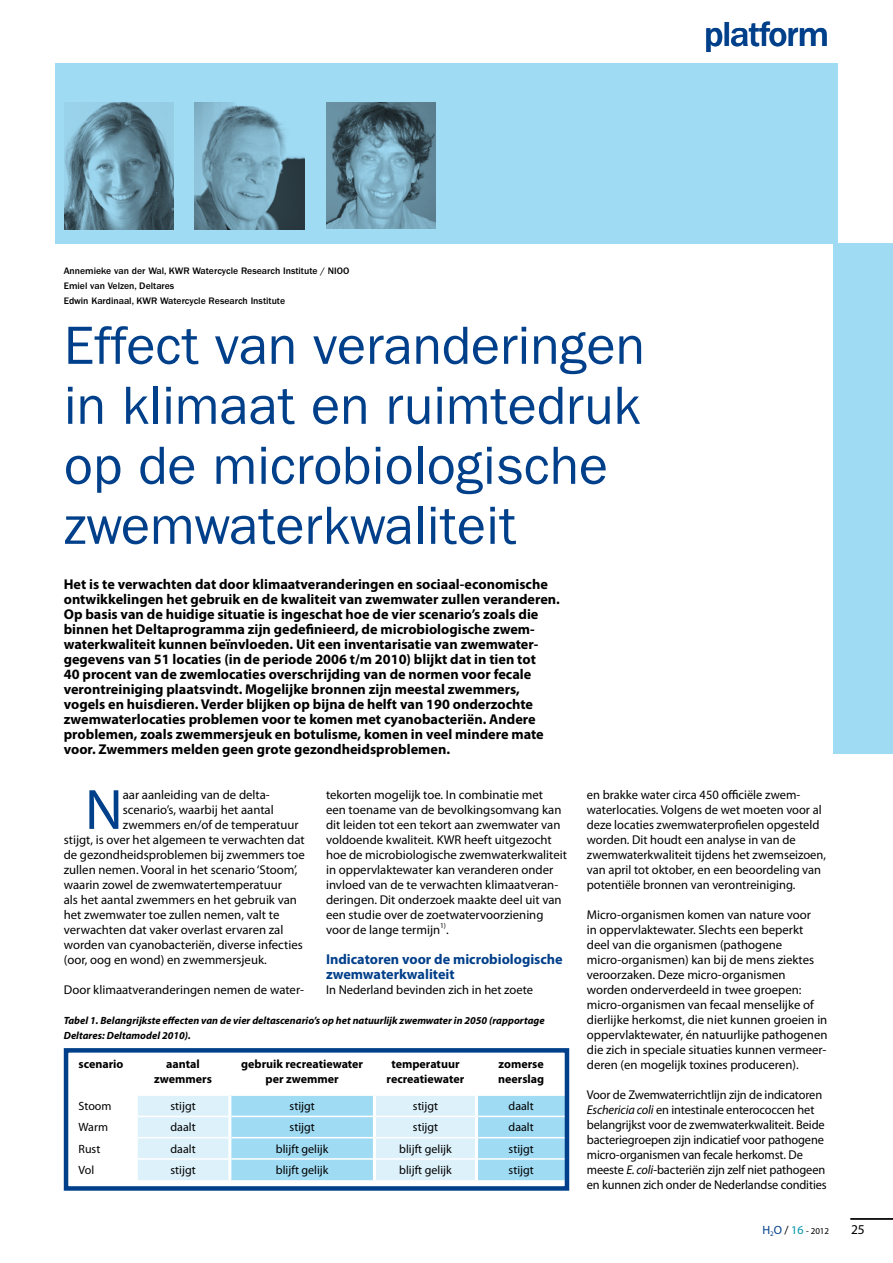
<style>
.page{position:relative;width:893px;height:1263px;background:#fff}
.page>*{position:absolute;margin:0;border:0;box-sizing:border-box;transform-origin:0 0}
.t1{font:57.3px "Myriad Pro";color:#003f8a}
.t2{font:54px/60px "ITC Franklin Gothic Std";color:#003f8a}
.t3{font:500 36px "ITC Franklin Gothic Std";letter-spacing:-.03em;color:#003f8a}
.t4{font:700 14.25px/15px "Myriad Pro";color:#000}
.t5{font:700 14.25px/15px "Myriad Pro";color:#003f8a}
.t6{font:13.5px "Myriad Pro";color:#000}
.t7{font:12.75px/15px "Myriad Pro";color:#000}
.t8{font:12px "Myriad Pro";color:#000}
.t9{font:700 12px/15px "Myriad Pro";color:#000;text-align:center}
.t10{font:italic 700 10.5px/15px "Myriad Pro";color:#000}
.t11{font:500 9.75px/15px "ITC Franklin Gothic Std";color:#000}
.t12{font:9px "Myriad Pro";color:#000}
.s1{font-style:italic}
.s2{font-size:12px;color:#003f8a}
.s3{font-size:12px}
.s4{font-size:12px;color:#0094a8}
</style>
<div class="page">
<hr style="left:850px;top:1219px;width:43px;height:1px;background:#000">
<div style="left:55px;top:64px;width:783px;height:180px;background:#a0dbf4"></div>
<div style="left:833px;top:244px;width:60px;height:510px;background:#a0dbf4"></div>
<svg style="left:138px;top:1096px;width:426px;height:84px;background:#bce5f7"></svg>
<hr style="left:138px;top:1116px;width:90px;height:1px;background:#fff">
<hr style="left:231px;top:1116px;width:142px;height:1px;background:#fff">
<hr style="left:376px;top:1116px;width:99px;height:1px;background:#fff">
<hr style="left:478px;top:1116px;width:88px;height:1px;background:#fff">
<hr style="left:138px;top:1137px;width:90px;height:1px;background:#fff">
<hr style="left:231px;top:1137px;width:142px;height:1px;background:#fff">
<hr style="left:376px;top:1137px;width:99px;height:1px;background:#fff">
<hr style="left:478px;top:1137px;width:88px;height:1px;background:#fff">
<hr style="left:138px;top:1158px;width:90px;height:2px;background:#fff">
<hr style="left:231px;top:1158px;width:142px;height:2px;background:#fff">
<hr style="left:376px;top:1158px;width:99px;height:2px;background:#fff">
<hr style="left:478px;top:1158px;width:88px;height:2px;background:#fff">
<hr style="left:228px;top:1095px;width:3px;height:21px;background:#fff">
<hr style="left:373px;top:1095px;width:3px;height:21px;background:#fff">
<hr style="left:475px;top:1095px;width:3px;height:21px;background:#fff">
<hr style="left:228px;top:1116px;width:3px;height:22px;background:#fff">
<hr style="left:373px;top:1116px;width:3px;height:22px;background:#fff">
<hr style="left:475px;top:1116px;width:3px;height:22px;background:#fff">
<hr style="left:228px;top:1138px;width:3px;height:21px;background:#fff">
<hr style="left:373px;top:1138px;width:3px;height:21px;background:#fff">
<hr style="left:475px;top:1138px;width:3px;height:21px;background:#fff">
<hr style="left:228px;top:1159px;width:3px;height:21px;background:#fff">
<hr style="left:373px;top:1159px;width:3px;height:21px;background:#fff">
<hr style="left:475px;top:1159px;width:3px;height:21px;background:#fff">
<div style="left:64px;top:1048px;width:505px;height:143px;border:4px solid #003f8a"></div>
<img style="left:326px;top:102px;width:109px;height:127px">
<img style="left:64px;top:103px;width:110px;height:127px">
<img style="left:195px;top:103px;width:109px;height:127px">
<h3 class="t3" style="left:704px;top:14px;width:126px">platform</h3>
<p class="t11" style="left:64px;top:263px;width:287px">Annemieke van der Wal, KWR Watercycle Research Institute / NIOO<br>Emiel van Velzen, Deltares<br>Edwin Kardinaal, KWR Watercycle Research Institute</p>
<h2 class="t2" style="left:64px;top:316px;width:583px">Effect van veranderingen in klimaat en ruimtedruk op de microbiologische zwemwaterkwaliteit</h2>
<p class="t4" style="left:64px;top:577px;width:498px">Het is te verwachten dat door klimaatveranderingen en sociaal-economische ontwikkelingen het gebruik en de kwaliteit van zwemwater zullen veranderen.<br>Op basis van de huidige situatie is ingeschat hoe de vier scenario’s zoals die binnen het Deltaprogramma zijn gedefinieerd, de microbiologische zwem&shy;waterkwaliteit kunnen beïnvloeden. Uit een inventarisatie van zwemwater&shy;gegevens van 51 locaties (in de periode 2006 t/m 2010) blijkt dat in tien tot<br>40 procent van de zwemlocaties overschrijding van de normen voor fecale verontreiniging plaatsvindt. Mogelijke bronnen zijn meestal zwemmers, vogels en huisdieren. Verder blijken op bijna de helft van 190 onderzochte zwemwaterlocaties problemen voor te komen met cyanobacteriën. Andere problemen, zoals zwemmersjeuk en botulisme, komen in veel mindere mate voor. Zwemmers melden geen grote gezondheidsproblemen.</p>
<h1 class="t1" style="left:85px;top:778px;width:30px">N</h1>
<p class="t7" style="left:123px;top:787px;width:149px">aar aanleiding van de delta-</p>
<p class="t7" style="left:326px;top:787px;width:242px">tekorten mogelijk toe. I n combinatie met<br>een toename van de bevolkingsomvang kan dit leiden tot een tekort aan zwemwater van voldoende kwaliteit. KWR heeft uitgezocht hoe de microbiologische zwemwaterkwaliteit in oppervlaktewater kan veranderen onder invloed van de te verwachten klimaatveran&shy;deringen. Dit onderzoek maakte deel uit van een studie over de zoetwatervoorziening voor de lange termijn<sup>1)</sup>.</p>
<p class="t5" style="left:326px;top:952px;width:238px">Indicatoren voor de microbiologische zwemwaterkwaliteit</p>
<p class="t7" style="left:326px;top:982px;width:208px">I n Nederland bevinden zich in het zoete</p>
<p class="t7" style="left:123px;top:802px;width:153px">scenario’s, waarbij het aantal</p>
<p class="t7" style="left:123px;top:817px;width:177px">zwemmers en/of de temperatuur</p>
<p class="t7" style="left:64px;top:832px;width:242px">stijgt, is over het algemeen te verwachten dat</p>
<p class="t7" style="left:64px;top:847px;width:242px">de gezondheidsproblemen bij zwemmers toe</p>
<p class="t7" style="left:64px;top:862px;width:235px">zullen nemen. Vooral in het scenario ‘Stoom’,</p>
<p class="t7" style="left:64px;top:877px;width:220px">waarin zowel de zwemwatertemperatuur</p>
<p class="t7" style="left:64px;top:892px;width:235px">als het aantal zwemmers en het gebruik van</p>
<p class="t7" style="left:64px;top:907px;width:217px">het zwemwater toe zullen nemen, valt te</p>
<p class="t7" style="left:64px;top:922px;width:221px">verwachten dat vaker overlast ervaren zal</p>
<p class="t7" style="left:64px;top:937px;width:240px">worden van cyanobacteriën, diverse infecties</p>
<p class="t7" style="left:64px;top:952px;width:205px">(oor, oog en wond) en zwemmersjeuk.</p>
<p class="t7" style="left:64px;top:982px;width:242px">Door klimaatveranderingen nemen de water-</p>
<p class="t10" style="left:64px;top:1013px;width:482px">Tabel 1. Belangrijkste effecten van de vier deltascenario’s op het natuurlijk zwemwater in 2050 (rapportage<br>Deltares: Deltamodel 2010).</p>
<p class="t9" style="left:79px;top:1056px;width:46px">scenario</p>
<p class="t9" style="left:154px;top:1056px;width:59px">aantal zwemmers</p>
<p class="t9" style="left:241px;top:1056px;width:124px">gebruik recreatiewater per zwemmer</p>
<p class="t9" style="left:387px;top:1056px;width:79px">temperatuur recreatiewater</p>
<p class="t9" style="left:498px;top:1056px;width:48px;text-align:left">zomerse neerslag</p>
<p class="t8" style="left:79px;top:1099px;width:35px">Stoom</p>
<p class="t8" style="left:171px;top:1099px;width:27px">stijgt</p>
<p class="t8" style="left:290px;top:1099px;width:27px">stijgt</p>
<p class="t8" style="left:413px;top:1099px;width:27px">stijgt</p>
<p class="t8" style="left:509px;top:1099px;width:27px">daalt</p>
<p class="t8" style="left:79px;top:1121px;width:31px">Warm</p>
<p class="t8" style="left:171px;top:1121px;width:27px">daalt</p>
<p class="t8" style="left:290px;top:1121px;width:27px">stijgt</p>
<p class="t8" style="left:413px;top:1121px;width:27px">stijgt</p>
<p class="t8" style="left:509px;top:1121px;width:27px">daalt</p>
<p class="t8" style="left:79px;top:1142px;width:23px">Rust</p>
<p class="t8" style="left:171px;top:1142px;width:27px">daalt</p>
<p class="t8" style="left:276px;top:1142px;width:54px">blijft gelijk</p>
<p class="t8" style="left:399px;top:1142px;width:54px">blijft gelijk</p>
<p class="t8" style="left:509px;top:1142px;width:27px">stijgt</p>
<p class="t8" style="left:79px;top:1163px;width:17px">Vol</p>
<p class="t8" style="left:171px;top:1163px;width:27px">stijgt</p>
<p class="t8" style="left:276px;top:1163px;width:54px">blijft gelijk</p>
<p class="t8" style="left:399px;top:1163px;width:54px">blijft gelijk</p>
<p class="t8" style="left:509px;top:1163px;width:27px">stijgt</p>
<p class="t7" style="left:587px;top:787px;width:241px">en brakke water circa 450 officiële zwem&shy;waterlocaties. Volgens de wet moeten voor al deze locaties zwemwaterprofielen opgesteld worden. Dit houdt een analyse in van de zwemwaterkwaliteit tijdens het zwemseizoen, van april tot oktober, en een beoordeling van potentiële bronnen van verontreiniging.</p>
<p class="t7" style="left:587px;top:907px;width:242px">Micro-organismen komen van nature voor<br>in oppervlaktewater. Slechts een beperkt deel van die organismen (pathogene micro-organismen) kan bij de mens ziektes veroorzaken. Deze micro-organismen worden onderverdeeld in twee groepen: micro-organismen van fecaal menselijke of dierlijke herkomst, die niet kunnen groeien in oppervlaktewater, én natuurlijke pathogenen die zich in speciale situaties kunnen vermeer&shy;deren (en mogelijk toxines produceren).</p>
<p class="t7" style="left:587px;top:1087px;width:241px">Voor de Zwemwaterrichtlijn zijn de indicatoren <span class="s1">Eschericia coli</span> en intestinale enterococcen het belangrijkst voor de zwemwaterkwaliteit. Beide bacteriegroepen zijn indicatief voor pathogene micro-organismen van fecale herkomst. De meeste <span class="s1">E. coli</span>-bacteriën zijn zelf niet pathogeen en kunnen zich onder de Nederlandse condities</p>
<p class="t12" style="left:762px;top:1226px;width:68px"><span class="s2">H</span><sub>2</sub><span class="s2">O</span> <span class="s3">/</span> <span class="s4">16</span> - 2012</p>
<p class="t6" style="left:851px;top:1222px;width:15px">25</p>
</div>
